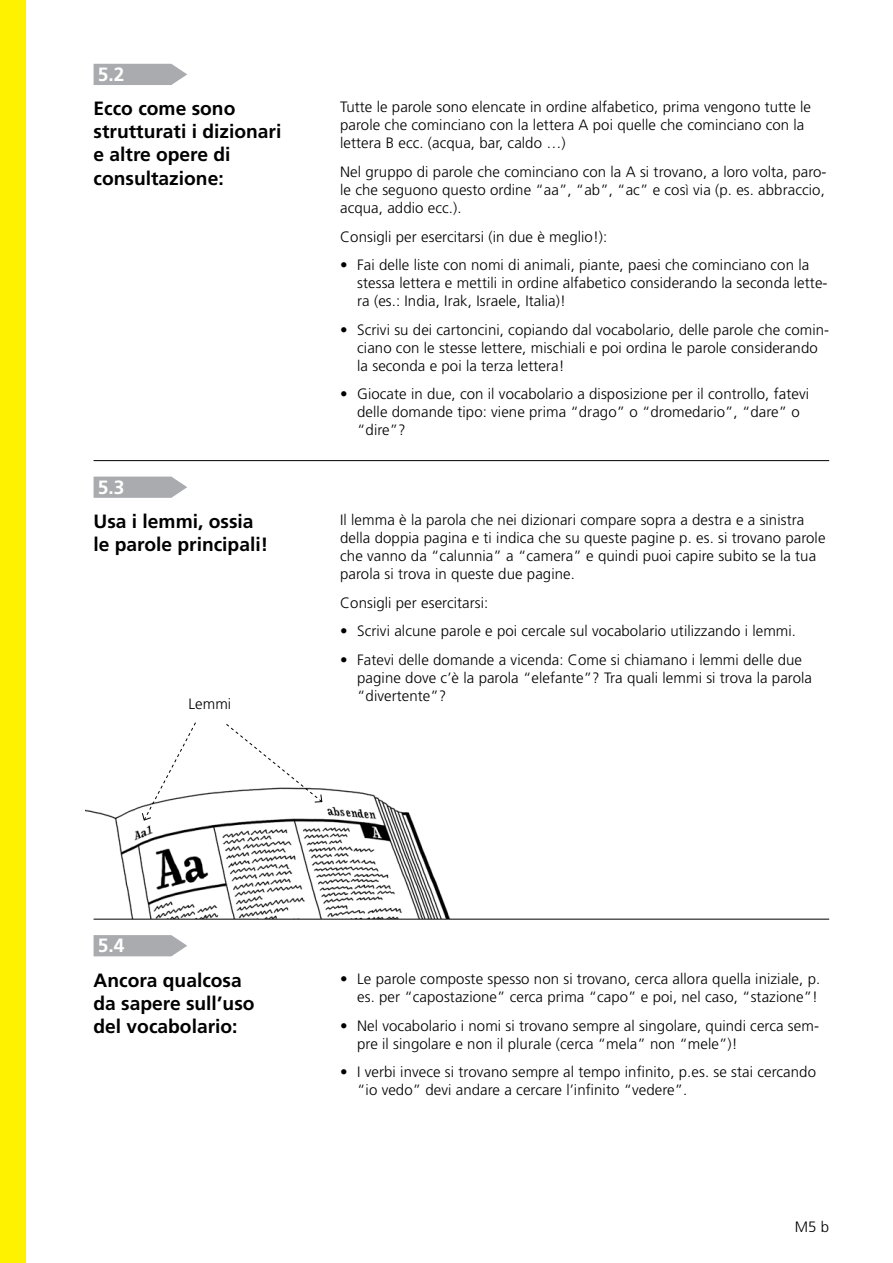
<style>
.page{position:relative;width:893px;height:1263px;background:#fff}
.page>*{position:absolute;margin:0;border:0;box-sizing:border-box;transform-origin:0 0}
.t1{font:700 19.2px/23.1px "Frutiger LT Pro";color:#000}
.t2{font:700 19.2px "Frutiger LT Pro";color:#fff}
.t3{font:300 15px/18px "Frutiger";letter-spacing:.005em;color:#000}
.t4{font:300 15px/18px "Frutiger LT Pro";letter-spacing:.005em;color:#000}
</style>
<div class="page">
<img style="left:85px;top:788px;width:366px;height:131px">
<svg style="left:94px;top:64px;width:93px;height:21px;background:#b0b1b4"></svg>
<hr style="left:94px;top:460px;width:735px;height:1px;background:#000">
<svg style="left:94px;top:477px;width:93px;height:21px;background:#b0b2b5"></svg>
<hr style="left:94px;top:919px;width:735px;height:1px;background:#000">
<svg style="left:94px;top:935px;width:93px;height:21px;background:#b0b2b4"></svg>
<svg style="left:141px;top:722px;width:56px;height:99px"></svg>
<svg style="left:225px;top:724px;width:98px;height:79px"></svg>
<div style="left:0;top:0;width:26px;height:1263px;background:#fff200"></div>
<p class="t2" style="left:98px;top:63px;width:28px">5.2</p>
<p class="t1" style="left:94px;top:97px;width:189px">Ecco come sono strutturati i dizionari e altre opere di consultazione:</p>
<p class="t2" style="left:98px;top:476px;width:28px">5.3</p>
<p class="t1" style="left:94px;top:510px;width:176px">Usa i lemmi, ossia le parole principali!</p>
<p class="t4" style="left:189px;top:695px;width:44px">Lemmi</p>
<p class="t4" style="left:340px;top:98px;width:472px">Tutte le parole sono elencate in ordine alfabetico, prima vengono tutte le parole che cominciano con la lettera A poi quelle che cominciano con la lettera B ecc. (acqua, bar, caldo …)</p>
<p class="t4" style="left:340px;top:163px;width:488px;text-align:justify">Nel gruppo di parole che cominciano con la A si trovano, a loro volta, paro&shy;le che seguono questo ordine “aa”, “ab”, “ac” e così via (p. es. abbraccio, acqua, addio ecc.).</p>
<p class="t4" style="left:340px;top:227px;width:269px">Consigli per esercitarsi (in due è meglio!):</p>
<p class="t3" style="left:357px;top:256px;width:472px;text-indent:-17px">• Fai delle liste con nomi di animali, piante, paesi che cominciano con la stessa lettera e mettili in ordine alfabetico considerando la seconda lette&shy;ra (es.: India, Irak, Israele, Italia)!</p>
<p class="t3" style="left:357px;top:321px;width:473px;text-indent:-17px">• Scrivi su dei cartoncini, copiando dal vocabolario, delle parole che comin&shy;ciano con le stesse lettere, mischiali e poi ordina le parole considerando la seconda e poi la terza lettera!</p>
<p class="t3" style="left:357px;top:385px;width:453px;text-indent:-17px">• Giocate in due, con il vocabolario a disposizione per il controllo, fatevi delle domande tipo: viene prima “drago” o “dromedario”, “dare” o “dire”?</p>
<p class="t4" style="left:340px;top:511px;width:487px">Il lemma è la parola che nei dizionari compare sopra a destra e a sinistra della doppia pagina e ti indica che su queste pagine p. es. si trovano parole che vanno da “calunnia” a “camera” e quindi puoi capire subito se la tua parola si trova in queste due pagine.</p>
<p class="t4" style="left:340px;top:594px;width:150px">Consigli per esercitarsi:</p>
<p class="t3" style="left:340px;top:622px;width:457px">• Scrivi alcune parole e poi cercale sul vocabolario utilizzando i lemmi.</p>
<p class="t3" style="left:357px;top:651px;width:456px;text-indent:-17px">• Fatevi delle domande a vicenda: Come si chiamano i lemmi delle due pagine dove c’è la parola “elefante”? Tra quali lemmi si trova la parola “divertente”?</p>
<p class="t2" style="left:98px;top:934px;width:28px">5.4</p>
<p class="t1" style="left:94px;top:968px;width:163px">Ancora qualcosa da sapere sull’uso del vocabolario:</p>
<p class="t3" style="left:340px;top:970px;width:482px;text-align:right">• Le parole composte spesso non si trovano, cerca allora quella iniziale, p. es. per “capostazione” cerca prima “capo” e poi, nel caso, “stazione”!</p>
<p class="t3" style="left:357px;top:1016px;width:463px;text-indent:-17px">• Nel vocabolario i nomi si trovano sempre al singolare, quindi cerca sem&shy;pre il singolare e non il plurale (cerca “mela” non “mele”)!</p>
<p class="t3" style="left:357px;top:1063px;width:460px;text-indent:-17px">• I verbi invece si trovano sempre al tempo infinito, p.es. se stai cercando “io vedo” devi andare a cercare l’infinito “vedere”.</p>
<p class="t3" style="left:795px;top:1218px;width:36px">M5 b</p>
</div>
